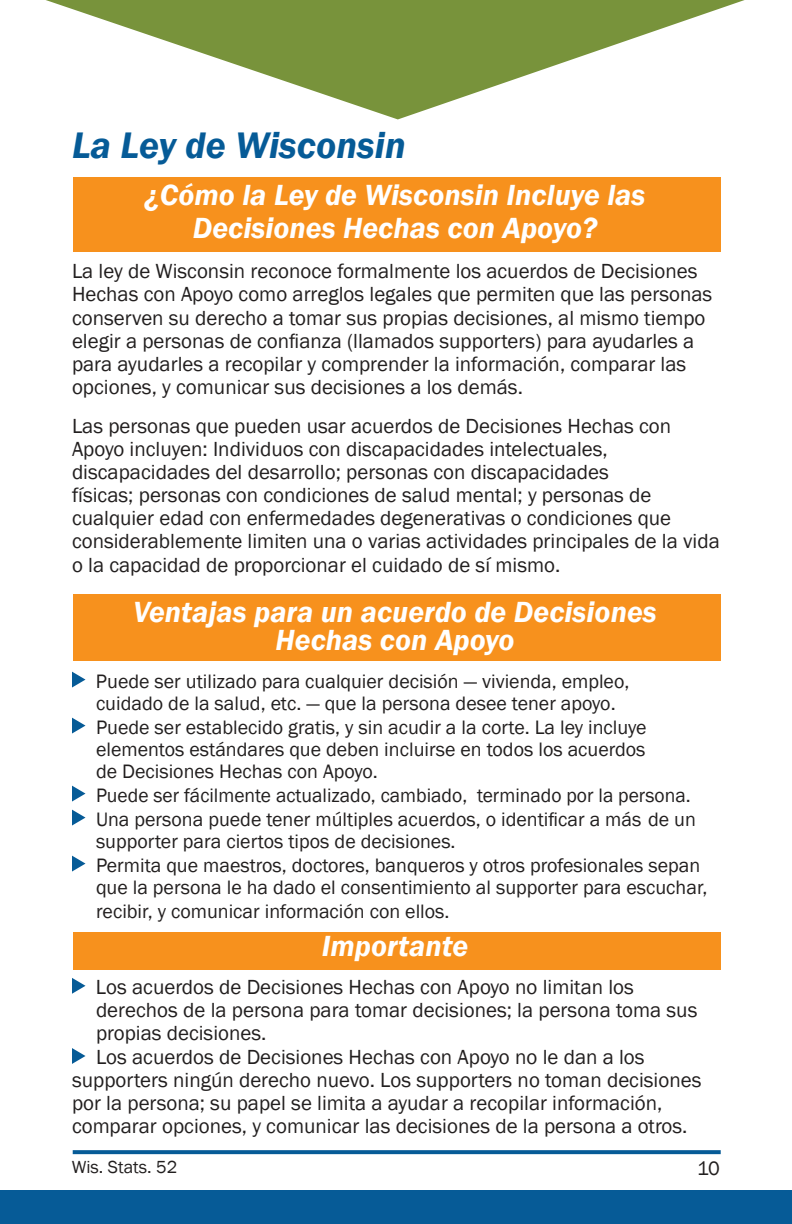
<style>
.page{position:relative;width:792px;height:1224px;background:#fff}
.page>*{position:absolute;margin:0;border:0;box-sizing:border-box;transform-origin:0 0}
.t1{font:italic 600 38px "Franklin Gothic";color:#065b97}
.t2{font:italic 600 30px/33px "Franklin Gothic";color:#fff;text-align:center}
.t3{font:21px/23.2px "Franklin Gothic";color:#221f1f}
.t4{font:20px/22px "Franklin Gothic";color:#221f1f}
.t5{font:18px "Franklin Gothic";color:#221f1f}
</style>
<div class="page">
<div style="left:73px;top:932px;width:648px;height:38px;background:#f7911d"></div>
<div style="left:73px;top:595px;width:648px;height:66px;background:#f7911d"></div>
<div style="left:73px;top:177px;width:648px;height:75px;background:#f7911d"></div>
<svg style="left:72px;top:671px;width:14px;height:17px"></svg>
<svg style="left:72px;top:717px;width:14px;height:17px"></svg>
<svg style="left:72px;top:785px;width:14px;height:17px"></svg>
<svg style="left:72px;top:809px;width:14px;height:17px"></svg>
<svg style="left:72px;top:855px;width:14px;height:17px"></svg>
<svg style="left:72px;top:978px;width:14px;height:16px"></svg>
<svg style="left:72px;top:1048px;width:14px;height:16px"></svg>
<svg style="left:46px;top:0;width:699px;height:119px"></svg>
<div style="left:0;top:1191px;width:792px;height:33px;background:#065b97"></div>
<svg style="left:73px;top:1150px;width:648px;height:4px;background:#0f619b"></svg>
<h1 class="t1" style="left:72px;top:129px;width:335px">La Ley de Wisconsin</h1>
<h2 class="t2" style="left:145px;top:180px;width:502px">¿Cómo la Ley de Wisconsin Incluye las<br>Decisiones Hechas con Apoyo?</h2>
<p class="t3" style="left:72px;top:261px;width:642px">La ley de Wisconsin reconoce formalmente los acuerdos de Decisiones Hechas con Apoyo como arreglos legales que permiten que las personas conserven su derecho a tomar sus propias decisiones, al mismo tiempo elegir a personas de confianza (llamados supporters) para ayudarles a para ayudarles a recopilar y comprender la información, comparar las opciones, y comunicar sus decisiones a los demás.</p>
<p class="t3" style="left:72px;top:415px;width:649px">Las personas que pueden usar acuerdos de Decisiones Hechas con Apoyo incluyen: Individuos con discapacidades intelectuales, discapacidades del desarrollo; personas con discapacidades<br>físicas; personas con condiciones de salud mental; y personas de cualquier edad con enfermedades degenerativas o condiciones que considerablemente limiten una o varias actividades principales de la vida o la capacidad de proporcionar el cuidado de sí mismo.</p>
<h2 class="t2" style="left:133px;top:599px;width:525px;line-height:28px">Ventajas para un acuerdo de Decisiones<br>Hechas con Apoyo</h2>
<p class="t4" style="left:96px;top:671px;width:535px">Puede ser utilizado para cualquier decisión — vivienda, empleo, cuidado de la salud, etc. — que la persona desee tener apoyo.</p>
<p class="t4" style="left:96px;top:717px;width:552px;text-align:justify">Puede ser establecido gratis, y sin acudir a la corte. La ley incluye elementos estándares que deben incluirse en todos los acuerdos de Decisiones Hechas con Apoyo.</p>
<p class="t4" style="left:96px;top:784px;width:601px;line-height:24px">Puede ser fácilmente actualizado, cambiado, terminado por la persona.<br>Una persona puede tener múltiples acuerdos, o identificar a más de un</p>
<p class="t4" style="left:96px;top:830px;width:606px;line-height:24px">supporter para ciertos tipos de decisiones.<br>Permita que maestros, doctores, banqueros y otros profesionales sepan</p>
<p class="t4" style="left:96px;top:876px;width:613px;line-height:24.2px">que la persona le ha dado el consentimiento al supporter para escuchar, recibir, y comunicar información con ellos.</p>
<h2 class="t2" style="left:322px;top:931px;width:148px">Importante</h2>
<p class="t3" style="left:96px;top:976px;width:539px">Los acuerdos de Decisiones Hechas con Apoyo no limitan los</p>
<p class="t3" style="left:96px;top:999px;width:603px">derechos de la persona para tomar decisiones; la persona toma sus</p>
<p class="t3" style="left:96px;top:1022px;width:172px">propias decisiones.</p>
<p class="t3" style="left:96px;top:1046px;width:550px">Los acuerdos de Decisiones Hechas con Apoyo no le dan a los</p>
<p class="t3" style="left:72px;top:1070px;width:631px">supporters ningún derecho nuevo. Los supporters no toman decisiones</p>
<p class="t3" style="left:72px;top:1093px;width:592px">por la persona; su papel se limita a ayudar a recopilar información,</p>
<p class="t3" style="left:72px;top:1116px;width:617px">comparar opciones, y comunicar las decisiones de la persona a otros.</p>
<p class="t5" style="left:72px;top:1160px;width:107px">Wis. Stats. 52</p>
<p class="t4" style="left:697px;top:1158px;width:24px">10</p>
</div>
